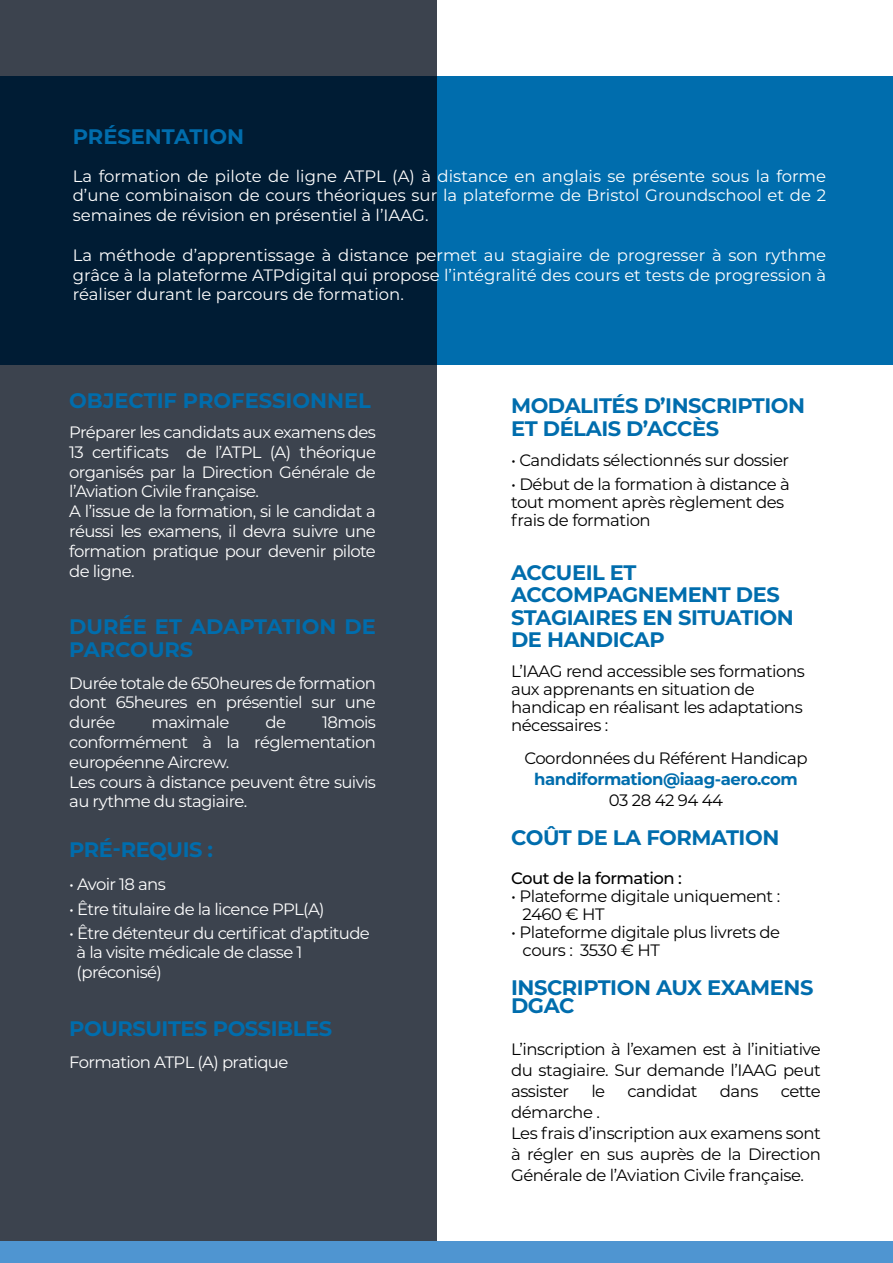
<style>
.page{position:relative;width:893px;height:1263px;background:#fff}
.page>*{position:absolute;margin:0;border:0;box-sizing:border-box;transform-origin:0 0}
.t1{font:700 21px/22.5px "Montserrat";letter-spacing:-.02em;color:#006dad}
.t2{font:700 21px/22.5px "Montserrat";color:#006dad}
.t3{font:16.5px/19.8px "Montserrat";letter-spacing:-.04em;color:#fff}
.t4{font:16.5px/18px "Montserrat";letter-spacing:-.03em;color:#000}
.t5{font:700 16.5px "Montserrat";letter-spacing:-.03em;color:#006dad}
.t6{font:500 16.5px "Montserrat";letter-spacing:-.03em;color:#000}
</style>
<div class="page">
<div style="left:0;top:0;width:437px;height:1263px;background:#3c434e"></div>
<div style="left:0;top:1241px;width:893px;height:22px;background:#4f95d1"></div>
<svg style="left:0;top:77px;width:893px;height:288px;background:#004571"></svg>
<p class="t2" style="left:73px;top:124px;width:173px">PRÉSENTATION</p>
<p class="t3" style="left:73px;top:165px;width:755px;text-align:justify">La formation de pilote de ligne ATPL (A) à distance en anglais se présente sous la forme d’une combinaison de cours théoriques sur la plateforme de Bristol Groundschool et de 2 semaines de révision en présentiel à l’IAAG.</p>
<p class="t3" style="left:73px;top:244px;width:755px;text-align:justify">La méthode d’apprentissage à distance permet au stagiaire de progresser à son rythme grâce à la plateforme ATPdigital qui propose l’intégralité des cours et tests de progression à réaliser durant le parcours de formation.</p>
<p class="t2" style="left:69px;top:388px;width:303px">OBJECTIF PROFESSIONNEL</p>
<p class="t3" style="left:69px;top:422px;width:308px">Préparer les candidats aux examens des 13 certificats de l’ATPL (A) théorique organisés par la Direction Générale de l’Aviation Civile française.<br>A l’issue de la formation, si le candidat a réussi les examens, il devra suivre une formation pratique pour devenir pilote de ligne.</p>
<p class="t2" style="left:69px;top:614px;width:308px">DURÉE ET ADAPTATION DE<br>PARCOURS</p>
<p class="t3" style="left:69px;top:672px;width:308px;text-align:justify">Durée totale de 650heures de formation dont 65heures en présentiel sur une durée</p>
<p class="t3" style="left:69px;top:712px;width:308px;text-indent:253px">18mois conformément à la réglementation européenne Aircrew.<br>Les cours à distance peuvent être suivis au rythme du stagiaire.</p>
<p class="t1" style="left:69px;top:837px;width:145px">PRÉ-REQUIS :</p>
<p class="t3" style="left:69px;top:874px;width:98px">• Avoir 18 ans</p>
<p class="t3" style="left:69px;top:898px;width:257px">• Être titulaire de la licence PPL(A)</p>
<p class="t3" style="left:77px;top:922px;width:295px;text-indent:-7px">• Être détenteur du certificat d’aptitude à la visite médicale de classe 1 (préconisé)</p>
<p class="t1" style="left:69px;top:1016px;width:264px">POURSUITES POSSIBLES</p>
<p class="t3" style="left:69px;top:1051px;width:221px">Formation ATPL (A) pratique</p>
<p class="t3" style="left:152px;top:712px;width:79px">maximale</p>
<p class="t3" style="left:265px;top:712px;width:22px">de</p>
<p class="t1" style="left:511px;top:393px;width:296px">MODALITÉS D’INSCRIPTION<br>ET DÉLAIS D’ACCÈS</p>
<p class="t4" style="left:511px;top:450px;width:280px">• Candidats sélectionnés sur dossier</p>
<p class="t4" style="left:511px;top:474px;width:280px">• Début de la formation à distance à tout moment après règlement des frais de formation</p>
<p class="t1" style="left:511px;top:560px;width:284px">ACCUEIL ET<br>ACCOMPAGNEMENT DES<br>STAGIAIRES EN SITUATION<br>DE HANDICAP</p>
<p class="t4" style="left:511px;top:662px;width:295px">L’IAAG rend accessible ses formations aux apprenants en situation de handicap en réalisant les adaptations nécessaires :</p>
<p class="t4" style="left:524px;top:749px;width:285px">Coordonnées du Référent Handicap</p>
<p class="t5" style="left:534px;top:767px;width:265px">handiformation@iaag-aero.com</p>
<p class="t4" style="left:609px;top:791px;width:116px">03 28 42 94 44</p>
<p class="t1" style="left:511px;top:825px;width:270px">COÛT DE LA FORMATION</p>
<p class="t6" style="left:511px;top:867px;width:172px">Cout de la formation :</p>
<p class="t4" style="left:523px;top:887px;width:259px;text-indent:-12px">• Plateforme digitale uniquement :<br>2460 € HT</p>
<p class="t4" style="left:523px;top:923px;width:259px;text-indent:-12px">• Plateforme digitale plus livrets de cours : 3530 € HT</p>
<p class="t1" style="left:511px;top:978px;width:304px;line-height:18px">INSCRIPTION AUX EXAMENS<br>DGAC</p>
<p class="t4" style="left:511px;top:1038px;width:311px;line-height:21px;text-align:justify">L’inscription à l’examen est à l’initiative du stagiaire. Sur demande l’IAAG peut assister</p>
<p class="t4" style="left:591px;top:1082px;width:15px">le</p>
<p class="t4" style="left:627px;top:1082px;width:72px">candidat</p>
<p class="t4" style="left:720px;top:1082px;width:40px">dans</p>
<p class="t4" style="left:781px;top:1082px;width:42px">cette</p>
<p class="t4" style="left:511px;top:1101px;width:311px;line-height:21px">démarche .<br>Les frais d’inscription aux examens sont à régler en sus auprès de la Direction<br>Générale de l’Aviation Civile française.</p>
</div>
